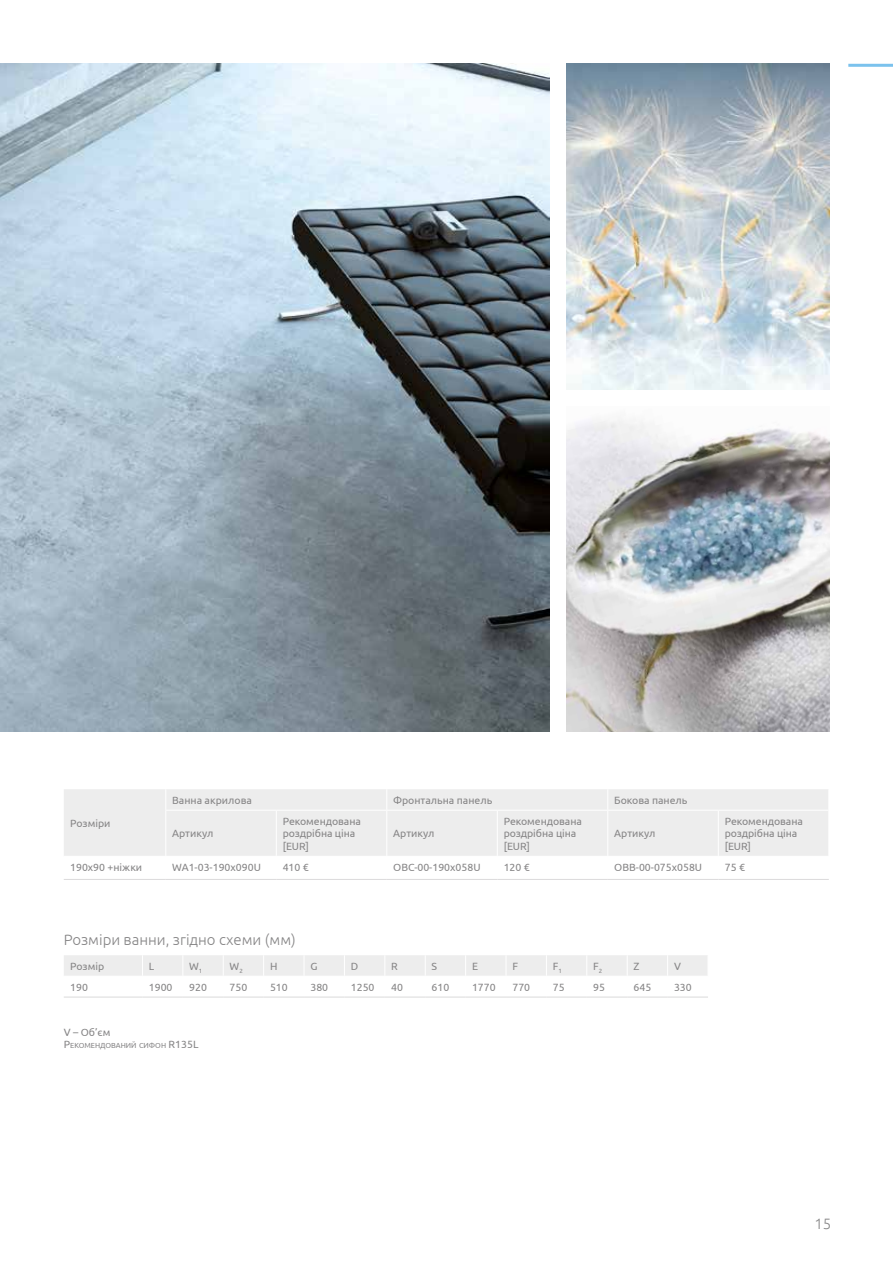
<style>
.page{position:relative;width:893px;height:1263px;background:#fff}
.page>*{position:absolute;margin:0;border:0;box-sizing:border-box;transform-origin:0 0}
.t1{font:300 15px "Ubuntu";color:#868586}
.t2{font:10.5px/12.6px "Ubuntu";color:#868586}
.t3{font:7.35px "Ubuntu";color:#868586}
.s1{font-size:10.5px}
</style>
<div class="page">
<img style="left:0;top:64px;width:550px;height:667px">
<img style="left:567px;top:64px;width:262px;height:325px">
<img style="left:567px;top:419px;width:262px;height:312px">
<hr style="left:848px;top:64px;width:45px;height:3px;background:#7bc2ed">
<div style="left:64px;top:789px;width:764px;height:67px;background:#ededed"></div>
<hr style="left:276px;top:810px;width:1px;height:46px;background:#fff">
<svg style="left:165px;top:789px;width:1px;height:21px"></svg>
<svg style="left:386px;top:789px;width:1px;height:21px"></svg>
<svg style="left:607px;top:789px;width:1px;height:21px"></svg>
<hr style="left:386px;top:810px;width:1px;height:46px;background:#fff">
<hr style="left:497px;top:810px;width:1px;height:46px;background:#fff">
<hr style="left:607px;top:810px;width:1px;height:46px;background:#fff">
<hr style="left:718px;top:810px;width:1px;height:46px;background:#fff">
<hr style="left:165px;top:810px;width:111px;height:1px;background:#fff">
<hr style="left:165px;top:810px;width:1px;height:46px;background:#fff">
<hr style="left:276px;top:810px;width:111px;height:1px;background:#fff">
<hr style="left:387px;top:810px;width:110px;height:1px;background:#fff">
<hr style="left:497px;top:810px;width:111px;height:1px;background:#fff">
<hr style="left:608px;top:810px;width:110px;height:1px;background:#fff">
<hr style="left:718px;top:810px;width:111px;height:1px;background:#fff">
<hr style="left:64px;top:879px;width:102px;height:1px;background:#dbdadb">
<hr style="left:166px;top:879px;width:110px;height:1px;background:#dbdadb">
<hr style="left:276px;top:879px;width:111px;height:1px;background:#dbdadb">
<hr style="left:387px;top:879px;width:110px;height:1px;background:#dbdadb">
<hr style="left:497px;top:879px;width:111px;height:1px;background:#dbdadb">
<hr style="left:608px;top:879px;width:110px;height:1px;background:#dbdadb">
<hr style="left:718px;top:879px;width:111px;height:1px;background:#dbdadb">
<hr style="left:64px;top:997px;width:78px;height:1px;background:#dbdadb">
<hr style="left:142px;top:997px;width:41px;height:1px;background:#dbdadb">
<hr style="left:183px;top:997px;width:40px;height:1px;background:#dbdadb">
<hr style="left:223px;top:997px;width:41px;height:1px;background:#dbdadb">
<hr style="left:264px;top:997px;width:40px;height:1px;background:#dbdadb">
<hr style="left:304px;top:997px;width:40px;height:1px;background:#dbdadb">
<hr style="left:344px;top:997px;width:41px;height:1px;background:#dbdadb">
<hr style="left:385px;top:997px;width:40px;height:1px;background:#dbdadb">
<hr style="left:425px;top:997px;width:41px;height:1px;background:#dbdadb">
<hr style="left:466px;top:997px;width:40px;height:1px;background:#dbdadb">
<hr style="left:506px;top:997px;width:40px;height:1px;background:#dbdadb">
<hr style="left:546px;top:997px;width:41px;height:1px;background:#dbdadb">
<hr style="left:587px;top:997px;width:40px;height:1px;background:#dbdadb">
<hr style="left:627px;top:997px;width:41px;height:1px;background:#dbdadb">
<hr style="left:668px;top:997px;width:40px;height:1px;background:#dbdadb">
<svg style="left:64px;top:955px;width:644px;height:42px"></svg>
<hr style="left:64px;top:976px;width:78px;height:1px;background:#fff">
<hr style="left:142px;top:976px;width:41px;height:1px;background:#fff">
<hr style="left:183px;top:976px;width:40px;height:1px;background:#fff">
<hr style="left:223px;top:976px;width:41px;height:1px;background:#fff">
<hr style="left:264px;top:976px;width:40px;height:1px;background:#fff">
<hr style="left:304px;top:976px;width:40px;height:1px;background:#fff">
<hr style="left:344px;top:976px;width:41px;height:1px;background:#fff">
<hr style="left:385px;top:976px;width:40px;height:1px;background:#fff">
<hr style="left:425px;top:976px;width:41px;height:1px;background:#fff">
<hr style="left:466px;top:976px;width:40px;height:1px;background:#fff">
<hr style="left:506px;top:976px;width:40px;height:1px;background:#fff">
<hr style="left:546px;top:976px;width:41px;height:1px;background:#fff">
<hr style="left:587px;top:976px;width:40px;height:1px;background:#fff">
<hr style="left:627px;top:976px;width:41px;height:1px;background:#fff">
<hr style="left:668px;top:976px;width:40px;height:1px;background:#fff">
<p class="t2" style="left:70px;top:816px;width:42px">Розміри</p>
<p class="t2" style="left:172px;top:793px;width:81px">Ванна акрилова</p>
<p class="t2" style="left:393px;top:793px;width:101px">Фронтальна панель</p>
<p class="t2" style="left:614px;top:793px;width:75px">Бокова панель</p>
<p class="t2" style="left:172px;top:827px;width:43px">Артикул</p>
<p class="t2" style="left:283px;top:814px;width:80px">Рекомендована роздрібна ціна [EUR]</p>
<p class="t2" style="left:504px;top:814px;width:80px">Рекомендована роздрібна ціна [EUR]</p>
<p class="t2" style="left:393px;top:827px;width:43px">Артикул</p>
<p class="t2" style="left:614px;top:827px;width:43px">Артикул</p>
<p class="t2" style="left:725px;top:814px;width:80px">Рекомендована роздрібна ціна [EUR]</p>
<p class="t2" style="left:70px;top:860px;width:74px">190x90 +ніжки</p>
<p class="t2" style="left:172px;top:860px;width:90px">WA1-03-190x090U</p>
<p class="t2" style="left:283px;top:860px;width:28px">410 €</p>
<p class="t2" style="left:393px;top:860px;width:89px">OBC-00-190x058U</p>
<p class="t2" style="left:504px;top:860px;width:28px">120 €</p>
<p class="t2" style="left:614px;top:860px;width:89px">OBB-00-075x058U</p>
<p class="t2" style="left:725px;top:860px;width:22px">75 €</p>
<h1 class="t1" style="left:64px;top:931px;width:234px">Розміри ванни, згідно схеми (мм)</h1>
<p class="t2" style="left:70px;top:959px;width:36px">Розмір</p>
<p class="t2" style="left:149px;top:959px;width:7px">L</p>
<p class="t2" style="left:189px;top:959px;width:15px">W<sub>1</sub></p>
<p class="t2" style="left:230px;top:959px;width:15px">W<sub>2</sub></p>
<p class="t2" style="left:270px;top:959px;width:9px">H</p>
<p class="t2" style="left:310px;top:959px;width:9px">G</p>
<p class="t2" style="left:351px;top:959px;width:9px">D</p>
<p class="t2" style="left:391px;top:959px;width:8px">R</p>
<p class="t2" style="left:432px;top:959px;width:7px">S</p>
<p class="t2" style="left:472px;top:959px;width:7px">E</p>
<p class="t2" style="left:512px;top:959px;width:7px">F</p>
<p class="t2" style="left:553px;top:959px;width:11px">F<sub>1</sub></p>
<p class="t2" style="left:593px;top:959px;width:11px">F<sub>2</sub></p>
<p class="t2" style="left:634px;top:959px;width:8px">Z</p>
<p class="t2" style="left:674px;top:959px;width:8px">V</p>
<p class="t2" style="left:70px;top:980px;width:19px">190</p>
<p class="t2" style="left:149px;top:980px;width:25px">1900</p>
<p class="t2" style="left:189px;top:980px;width:19px">920</p>
<p class="t2" style="left:230px;top:980px;width:19px">750</p>
<p class="t2" style="left:270px;top:980px;width:19px">510</p>
<p class="t2" style="left:310px;top:980px;width:19px">380</p>
<p class="t2" style="left:351px;top:980px;width:25px">1250</p>
<p class="t2" style="left:391px;top:980px;width:13px">40</p>
<p class="t2" style="left:432px;top:980px;width:19px">610</p>
<p class="t2" style="left:472px;top:980px;width:25px">1770</p>
<p class="t2" style="left:512px;top:980px;width:19px">770</p>
<p class="t2" style="left:553px;top:980px;width:13px">75</p>
<p class="t2" style="left:593px;top:980px;width:13px">95</p>
<p class="t2" style="left:634px;top:980px;width:19px">645</p>
<p class="t2" style="left:674px;top:980px;width:19px">330</p>
<p class="t2" style="left:64px;top:1025px;width:48px">V – Об’єм</p>
<p class="t3" style="left:64px;top:1041px;width:136px"><span class="s1">Р</span>екомендований сифон <span class="s1">R135L</span></p>
<h1 class="t1" style="left:814px;top:1214px;width:18px">15</h1>
</div>
